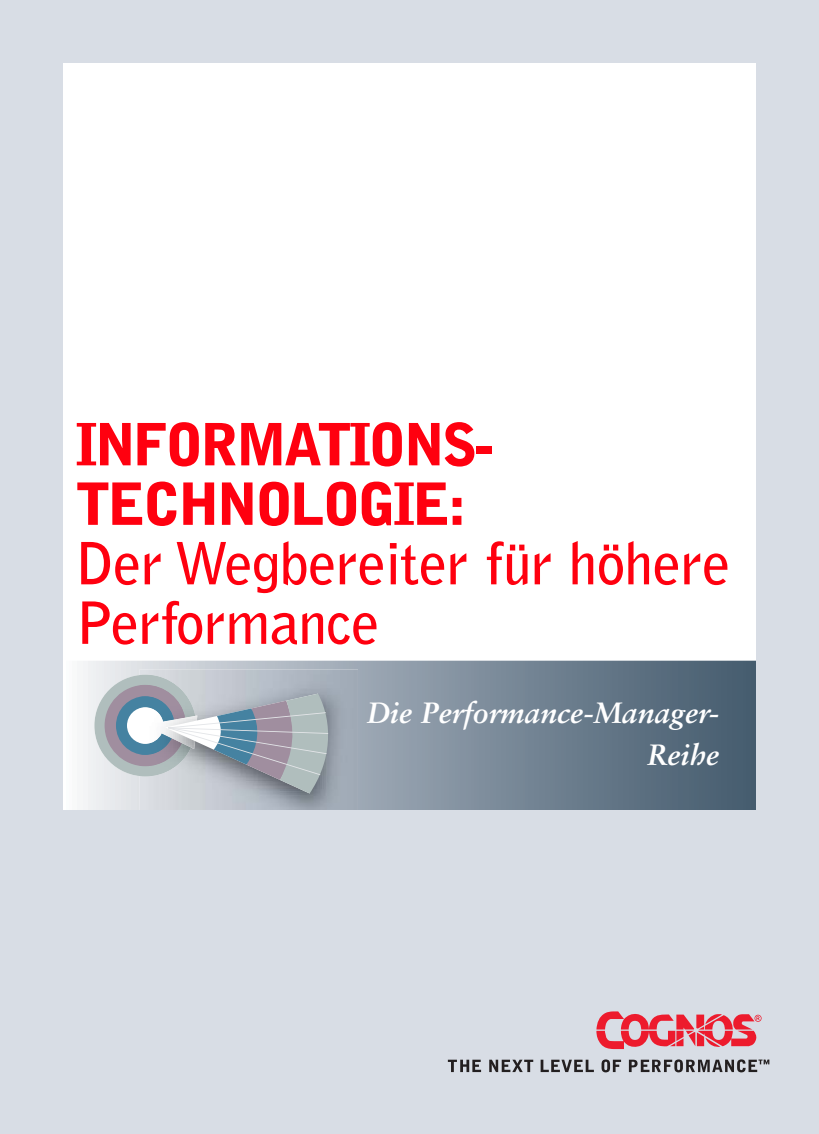
<style>
.page{position:relative;width:819px;height:1134px;background:#d8dde5}
.page>*{position:absolute;margin:0;border:0;box-sizing:border-box;transform-origin:0 0}
.t1{font:700 57.75px/59.5px "Bell Gothic";letter-spacing:-.015em;color:#ff000f}
.t2{font:900 57.75px/59.5px "Bell Gothic";letter-spacing:-.055em;color:#ff000f}
.t3{font:italic 700 29.4px/42px "Sabon";color:#fff;text-align:right}
</style>
<div class="page">
<div style="left:63px;top:63px;width:693px;height:746px;background:#fff"></div>
<svg style="left:83px;top:661px;width:673px;height:148px"></svg>
<div style="left:94px;top:675px;width:102px;height:101px;background:#b0bebd;border-radius:50%"></div>
<div style="left:105px;top:685px;width:81px;height:81px;background:#a08e9f;border-radius:50%"></div>
<div style="left:116px;top:696px;width:58px;height:59px;background:#4582a1;border-radius:50%"></div>
<div style="left:127px;top:707px;width:36px;height:37px;background:#fff;border-radius:50%"></div>
<img style="left:140px;top:669px;width:218px;height:140px">
<img style="left:140px;top:675px;width:55px;height:101px">
<img style="left:140px;top:685px;width:45px;height:81px">
<img style="left:140px;top:696px;width:4px;height:59px">
<img style="left:140px;top:707px;width:4px;height:37px">
<svg style="left:144px;top:694px;width:190px;height:99px"></svg>
<svg style="left:168px;top:712px;width:158px;height:16px"></svg>
<svg style="left:168px;top:727px;width:159px;height:27px"></svg>
<svg style="left:168px;top:727px;width:152px;height:48px"></svg>
<svg style="left:596px;top:1011px;width:166px;height:38px"></svg>
<svg style="left:448px;top:1060px;width:33px;height:12px"></svg>
<svg style="left:489px;top:1060px;width:44px;height:12px"></svg>
<svg style="left:541px;top:1060px;width:53px;height:12px"></svg>
<svg style="left:602px;top:1059px;width:19px;height:13px"></svg>
<svg style="left:629px;top:1059px;width:140px;height:13px"></svg>
<p class="t2" style="left:75px;top:419px;width:419px">INFORMATIONS-<br>TECHNOLOGIE:</p>
<p class="t1" style="left:75px;top:538px;width:657px">Der Wegbereiter für höhere<br>Performance</p>
<p class="t3" style="left:367px;top:694px;width:354px">Die Performance-Manager-<br>Reihe</p>
</div>
